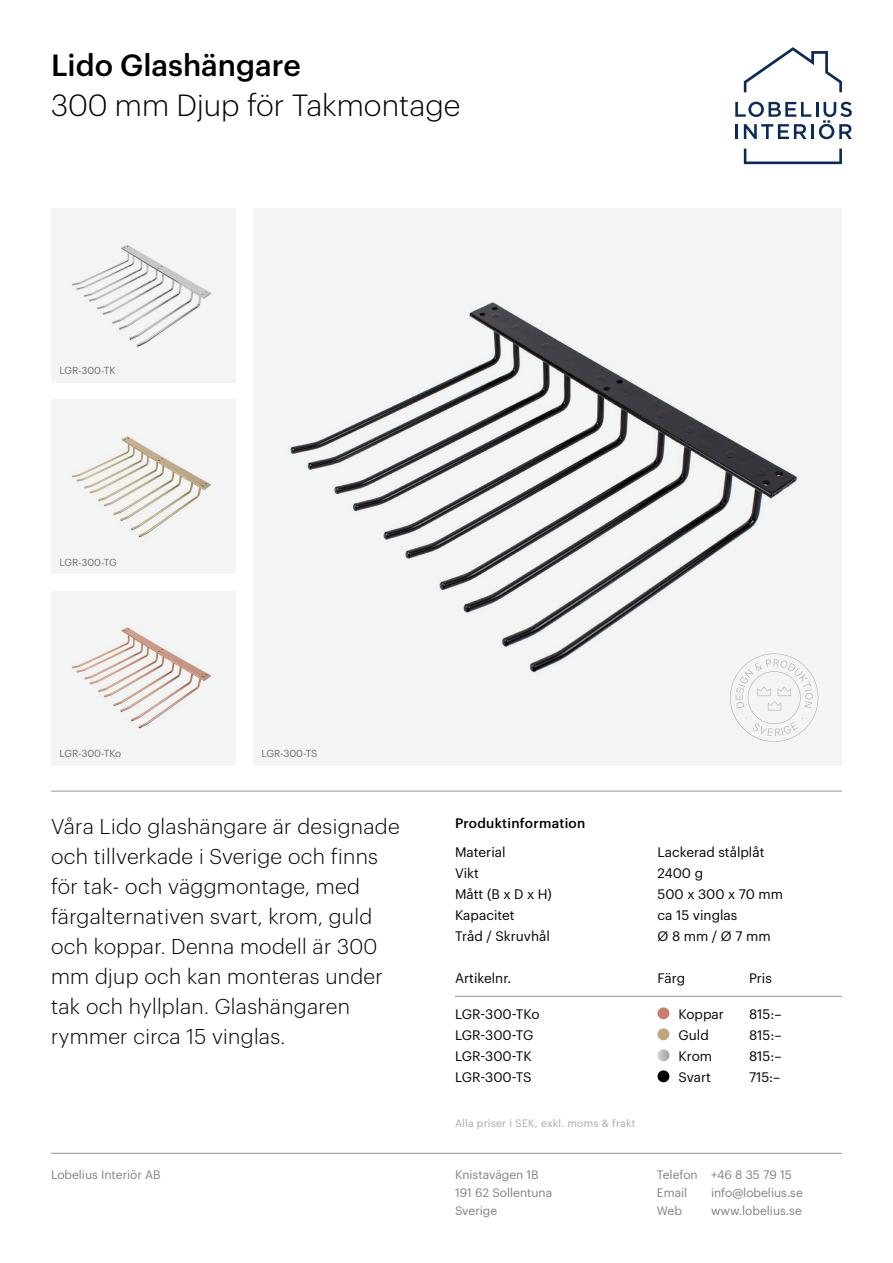
<style>
.page{position:relative;width:893px;height:1263px;background:#fff}
.page>*{position:absolute;margin:0;border:0;box-sizing:border-box;transform-origin:0 0}
.t1{font:300 30px "Graphik";color:#000}
.t2{font:500 30px "Graphik";color:#000}
.t3{font:300 21px/30px "Graphik";letter-spacing:.015em;color:#000}
.t4{font:13.5px "Graphik";color:#000}
.t5{font:500 13.5px "Graphik";letter-spacing:.02em;color:#000}
.t6{font:12px/18px "Graphik";color:#808285}
.t7{font:10.5px "Graphik";letter-spacing:.02em;color:#a7a9ac}
.t8{font:10.05px "Graphik";color:#6d6e71}
</style>
<div class="page">
<hr style="left:51px;top:1153px;width:791px;height:1px;background:#939598">
<svg style="left:744px;top:47px;width:98px;height:45px"></svg>
<svg style="left:744px;top:149px;width:98px;height:15px"></svg>
<svg style="left:735px;top:102px;width:117px;height:37px"></svg>
<hr style="left:51px;top:791px;width:791px;height:1px;background:#939598">
<div style="left:253px;top:208px;width:589px;height:557px;background:#f3f4f4"></div>
<img style="left:290px;top:302px;width:529px;height:400px">
<div style="left:51px;top:208px;width:185px;height:175px;background:#f3f4f4"></div>
<img style="left:72px;top:245px;width:139px;height:102px">
<div style="left:51px;top:591px;width:185px;height:174px;background:#f3f4f4"></div>
<img style="left:72px;top:627px;width:139px;height:102px">
<div style="left:51px;top:400px;width:185px;height:174px;background:#f3f4f4"></div>
<img style="left:72px;top:436px;width:139px;height:102px">
<hr style="left:455px;top:996px;width:387px;height:1px;background:#939598">
<div style="left:657px;top:1007px;width:12px;height:12px;background:#cb7c6c;border-radius:50%"></div>
<div style="left:657px;top:1028px;width:12px;height:12px;background:#bfa879;border-radius:50%"></div>
<svg style="left:657px;top:1049px;width:12px;height:12px"></svg>
<div style="left:657px;top:1070px;width:12px;height:12px;background:#000;border-radius:50%"></div>
<svg style="left:730px;top:653px;width:88px;height:89px"></svg>
<h1 class="t2" style="left:51px;top:42px;width:251px">Lido Glashängare</h1>
<h1 class="t1" style="left:51px;top:83px;width:411px">300 mm Djup för Takmontage</h1>
<p class="t8" style="left:60px;top:363px;width:58px">LGR-300-TK</p>
<p class="t8" style="left:60px;top:554px;width:59px">LGR-300-TG</p>
<p class="t8" style="left:60px;top:746px;width:63px">LGR-300-TKo</p>
<p class="t8" style="left:262px;top:746px;width:58px">LGR-300-TS</p>
<p class="t3" style="left:51px;top:810px;width:350px">Våra Lido glashängare är designade och tillverkade i Sverige och finns för tak- och väggmontage, med färgalternativen svart, krom, guld och koppar. Denna modell är 300 mm djup och kan monteras under tak och hyllplan. Glashängaren rymmer circa 15 vinglas.</p>
<p class="t5" style="left:455px;top:813px;width:132px">Produktinformation</p>
<p class="t4" style="left:455px;top:842px;width:52px">Material</p>
<p class="t4" style="left:657px;top:842px;width:109px">Lackerad stålplåt</p>
<p class="t4" style="left:455px;top:863px;width:25px">Vikt</p>
<p class="t4" style="left:657px;top:863px;width:47px">2400 g</p>
<p class="t4" style="left:455px;top:884px;width:98px">Mått (B x D x H)</p>
<p class="t4" style="left:657px;top:884px;width:127px">500 x 300 x 70 mm</p>
<p class="t4" style="left:455px;top:905px;width:61px">Kapacitet</p>
<p class="t4" style="left:657px;top:905px;width:81px">ca 15 vinglas</p>
<p class="t4" style="left:455px;top:926px;width:96px">Tråd / Skruvhål</p>
<p class="t4" style="left:657px;top:926px;width:115px">Ø 8 mm / Ø 7 mm</p>
<p class="t4" style="left:455px;top:968px;width:58px">Artikelnr.</p>
<p class="t4" style="left:657px;top:968px;width:29px">Färg</p>
<p class="t4" style="left:749px;top:968px;width:24px">Pris</p>
<p class="t4" style="left:455px;top:1004px;width:86px">LGR-300-TKo</p>
<p class="t4" style="left:678px;top:1004px;width:47px">Koppar</p>
<p class="t4" style="left:749px;top:1004px;width:34px">815:–</p>
<p class="t4" style="left:455px;top:1025px;width:80px">LGR-300-TG</p>
<p class="t4" style="left:678px;top:1025px;width:32px">Guld</p>
<p class="t4" style="left:749px;top:1025px;width:34px">815:–</p>
<p class="t4" style="left:455px;top:1046px;width:78px">LGR-300-TK</p>
<p class="t4" style="left:678px;top:1046px;width:35px">Krom</p>
<p class="t4" style="left:749px;top:1046px;width:34px">815:–</p>
<p class="t4" style="left:455px;top:1067px;width:78px">LGR-300-TS</p>
<p class="t4" style="left:678px;top:1067px;width:34px">Svart</p>
<p class="t4" style="left:749px;top:1067px;width:33px">715:–</p>
<p class="t7" style="left:455px;top:1116px;width:182px">Alla priser i SEK, exkl. moms &amp; frakt</p>
<p class="t6" style="left:51px;top:1165px;width:111px">Lobelius Interiör AB</p>
<p class="t6" style="left:657px;top:1165px;width:136px">Telefon +46 8 35 79 15<br>Email</p>
<p class="t6" style="left:455px;top:1165px;width:99px">Knistavägen 1B<br>191 62 Sollentuna<br>Sverige</p>
<p class="t6" style="left:711px;top:1183px;width:93px">info@lobelius.se</p>
<p class="t6" style="left:657px;top:1201px;width:26px">Web</p>
<p class="t6" style="left:711px;top:1201px;width:92px">www.lobelius.se</p>
</div>
